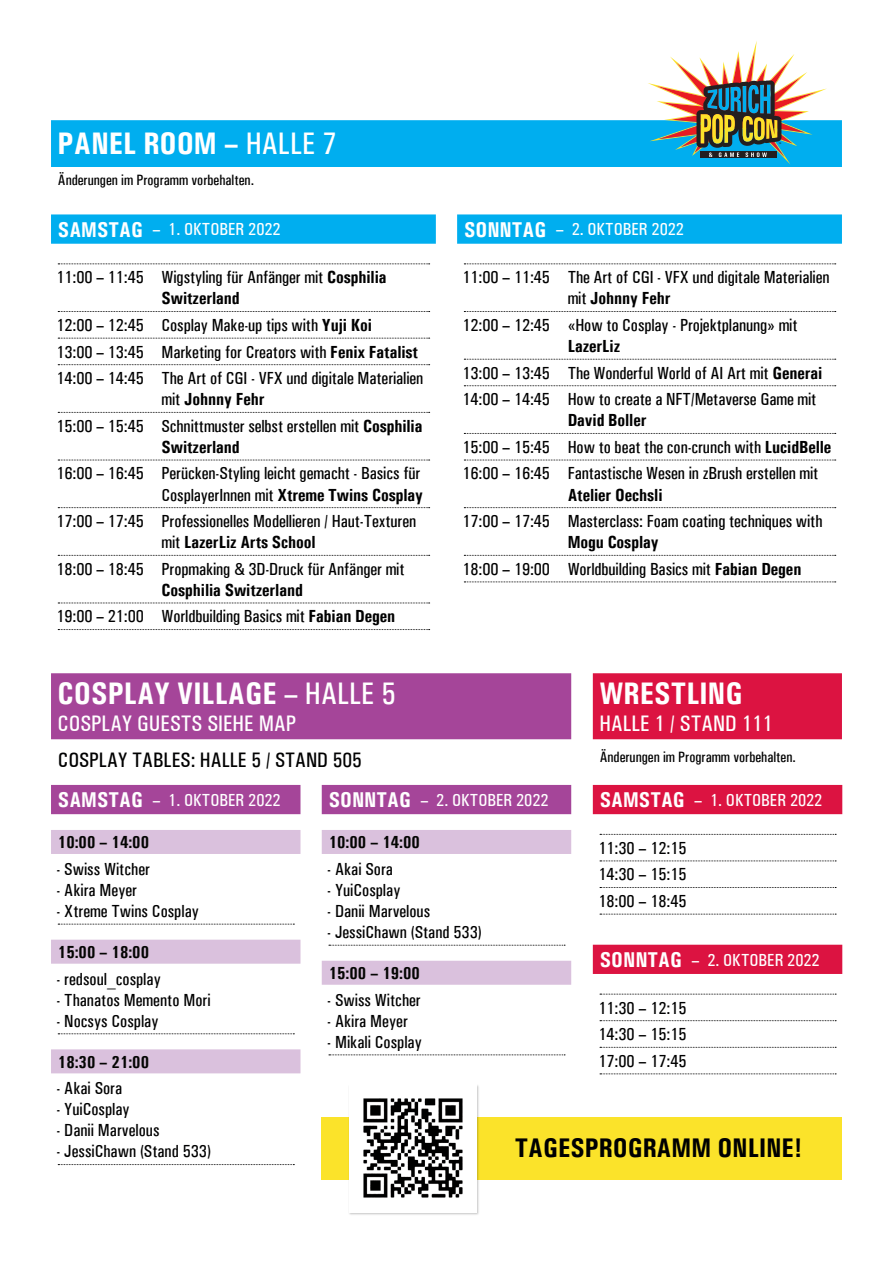
<style>
.page{position:relative;width:893px;height:1263px;background:#fff}
.page>*{position:absolute;margin:0;border:0;box-sizing:border-box;transform-origin:0 0}
.t1{font:700 condensed 31.2px "Univers";color:#fff}
.t2{font:700 condensed 27px "Univers";color:#000001}
.t3{font:500 condensed 22.5px "Univers";color:#fff}
.t4{font:500 condensed 21px "Univers";color:#000001}
.t5{font:500 condensed 17.55px/26.5px "Univers";letter-spacing:-.005em;color:#000001}
.t6{font:500 condensed 17.55px "Univers";color:#fff}
.t7{font:700 condensed 17.55px "Univers";color:#040503}
.t8{font:700 condensed 17.55px "Univers";letter-spacing:-.005em;color:#000001}
.t9{font:500 condensed 15px "Univers";color:#000001}
.s1{font-weight:500}
.s2{font-weight:700;font-size:21.45px}
.s3{font-weight:700}
</style>
<div class="page">
<div style="left:51px;top:673px;width:520px;height:66px;background:#a54599"></div>
<div style="left:593px;top:673px;width:249px;height:66px;background:#dc1341"></div>
<div style="left:51px;top:120px;width:791px;height:47px;background:#00aeef"></div>
<div style="left:51px;top:785px;width:249px;height:29px;background:#a54599"></div>
<div style="left:51px;top:830px;width:249px;height:24px;background:#dac1dd"></div>
<svg style="left:58px;top:924px;width:236px;height:1px"></svg>
<div style="left:51px;top:940px;width:249px;height:24px;background:#dac1dd"></div>
<svg style="left:58px;top:1033px;width:236px;height:1px"></svg>
<div style="left:51px;top:1049px;width:249px;height:24px;background:#dac1dd"></div>
<svg style="left:58px;top:1164px;width:236px;height:1px"></svg>
<div style="left:593px;top:785px;width:249px;height:29px;background:#dc1341"></div>
<svg style="left:600px;top:834px;width:236px;height:1px"></svg>
<svg style="left:600px;top:861px;width:236px;height:1px"></svg>
<svg style="left:600px;top:887px;width:236px;height:1px"></svg>
<svg style="left:600px;top:914px;width:236px;height:1px"></svg>
<div style="left:593px;top:945px;width:249px;height:29px;background:#dc1341"></div>
<svg style="left:600px;top:994px;width:236px;height:1px"></svg>
<svg style="left:600px;top:1020px;width:236px;height:1px"></svg>
<svg style="left:600px;top:1047px;width:236px;height:1px"></svg>
<svg style="left:600px;top:1074px;width:236px;height:1px"></svg>
<div style="left:322px;top:785px;width:249px;height:29px;background:#a54599"></div>
<div style="left:322px;top:830px;width:249px;height:24px;background:#dac1dd"></div>
<svg style="left:329px;top:945px;width:236px;height:1px"></svg>
<div style="left:322px;top:961px;width:249px;height:24px;background:#dac1dd"></div>
<svg style="left:329px;top:1055px;width:236px;height:1px"></svg>
<div style="left:51px;top:214px;width:385px;height:30px;background:#00aeef"></div>
<svg style="left:58px;top:264px;width:372px;height:1px"></svg>
<svg style="left:58px;top:311px;width:372px;height:1px"></svg>
<svg style="left:58px;top:338px;width:372px;height:1px"></svg>
<svg style="left:58px;top:364px;width:372px;height:1px"></svg>
<svg style="left:58px;top:412px;width:372px;height:1px"></svg>
<svg style="left:58px;top:460px;width:372px;height:1px"></svg>
<svg style="left:58px;top:507px;width:372px;height:1px"></svg>
<svg style="left:58px;top:555px;width:372px;height:1px"></svg>
<svg style="left:58px;top:603px;width:372px;height:1px"></svg>
<svg style="left:58px;top:629px;width:372px;height:1px"></svg>
<div style="left:457px;top:214px;width:385px;height:30px;background:#00aeef"></div>
<svg style="left:464px;top:264px;width:372px;height:1px"></svg>
<svg style="left:464px;top:311px;width:372px;height:1px"></svg>
<svg style="left:464px;top:359px;width:372px;height:1px"></svg>
<svg style="left:464px;top:385px;width:372px;height:1px"></svg>
<svg style="left:464px;top:433px;width:372px;height:1px"></svg>
<svg style="left:464px;top:460px;width:372px;height:1px"></svg>
<svg style="left:464px;top:507px;width:372px;height:1px"></svg>
<svg style="left:464px;top:555px;width:372px;height:1px"></svg>
<svg style="left:464px;top:582px;width:372px;height:1px"></svg>
<svg style="left:648px;top:41px;width:179px;height:123px"></svg>
<div style="left:322px;top:1117px;width:520px;height:62px;background:#fbe32a"></div>
<div style="left:348px;top:1084px;width:132px;height:132px;background:#000001;opacity:.23"></div>
<img style="left:350px;top:1084px;width:127px;height:128px">
<h1 class="t1" style="left:58px;top:125px;width:280px">PANEL ROOM – <span class="s1">HALLE 7</span></h1>
<p class="t9" style="left:58px;top:172px;width:198px">Änderungen im Programm vorbehalten.</p>
<p class="t6" style="left:58px;top:219px;width:224px"><span class="s2">SAMSTAG</span> – 1. OKTOBER 2022</p>
<p class="t5" style="left:162px;top:267px;width:227px;line-height:21px;text-indent:-105px">11:00 – 11:45 Wigstyling für Anfänger mit <span class="s3">Cosphilia<br>Switzerland</span></p>
<p class="t5" style="left:57px;top:312px;width:368px">12:00 – 12:45 Cosplay Make-up tips with <span class="s3">Yuji Koi<br></span>13:00 – 13:45 Marketing for Creators with <span class="s3">Fenix Fatalist<br></span>14:00 – 14:45 The Art of CGI - VFX und digitale Materialien</p>
<p class="t5" style="left:57px;top:386px;width:367px;text-indent:105px">mit <span class="s3">Johnny Fehr<br></span>15:00 – 15:45 Schnittmuster selbst erstellen mit <span class="s3">Cosphilia</span></p>
<p class="t8" style="left:162px;top:436px;width:80px">Switzerland</p>
<p class="t5" style="left:57px;top:463px;width:368px;line-height:21px;text-align:right">16:00 – 16:45 Perücken-Styling leicht gemacht - Basics für<br>CosplayerInnen mit <span class="s3">Xtreme Twins Cosplay</span></p>
<p class="t5" style="left:57px;top:511px;width:361px;line-height:21px;text-align:center">17:00 – 17:45 Professionelles Modellieren / Haut-Texturen mit <span class="s3">LazerLiz Arts School</span></p>
<p class="t5" style="left:57px;top:555px;width:350px">18:00 – 18:45 Propmaking &amp; 3D-Druck für Anfänger mit</p>
<p class="t5" style="left:57px;top:577px;width:340px;text-indent:105px"><span class="s3">Cosphilia Switzerland<br></span>19:00 – 21:00 Worldbuilding Basics mit <span class="s3">Fabian Degen</span></p>
<h1 class="t1" style="left:58px;top:674px;width:340px">COSPLAY VILLAGE <span class="s1">– HALLE 5</span></h1>
<p class="t3" style="left:58px;top:710px;width:240px">COSPLAY GUESTS SIEHE MAP</p>
<p class="t4" style="left:58px;top:747px;width:305px">COSPLAY TABLES: HALLE 5 / STAND 505</p>
<p class="t6" style="left:464px;top:219px;width:221px"><span class="s2">SONNTAG</span> – 2. OKTOBER 2022</p>
<p class="t5" style="left:568px;top:267px;width:263px;line-height:21px;text-indent:-105px">11:00 – 11:45 The Art of CGI - VFX und digitale Materialien mit <span class="s3">Johnny Fehr</span></p>
<p class="t5" style="left:463px;top:312px;width:336px">12:00 – 12:45 «How to Cosplay - Projektplanung» mit</p>
<p class="t5" style="left:463px;top:333px;width:361px;text-indent:105px"><span class="s3">LazerLiz<br></span>13:00 – 13:45 The Wonderful World of AI Art mit <span class="s3">Generai<br></span>14:00 – 14:45 How to create a NFT/Metaverse Game mit</p>
<p class="t5" style="left:463px;top:407px;width:370px;text-indent:105px"><span class="s3">David Boller<br></span>15:00 – 15:45 How to beat the con-crunch with <span class="s3">LucidBelle<br></span>16:00 – 16:45 Fantastische Wesen in zBrush erstellen mit</p>
<p class="t8" style="left:568px;top:484px;width:96px">Atelier Oechsli</p>
<p class="t5" style="left:463px;top:508px;width:361px">17:00 – 17:45 Masterclass: Foam coating techniques with</p>
<p class="t5" style="left:463px;top:529px;width:340px;text-indent:105px"><span class="s3">Mogu Cosplay<br></span>18:00 – 19:00 Worldbuilding Basics mit <span class="s3">Fabian Degen</span></p>
<h1 class="t1" style="left:599px;top:674px;width:145px">WRESTLING</h1>
<p class="t3" style="left:599px;top:710px;width:175px">HALLE 1 / STAND 111</p>
<p class="t9" style="left:600px;top:748px;width:198px">Änderungen im Programm vorbehalten.</p>
<p class="t6" style="left:58px;top:789px;width:224px"><span class="s2">SAMSTAG</span> – 1. OKTOBER 2022</p>
<p class="t7" style="left:58px;top:832px;width:93px">10:00 – 14:00</p>
<p class="t5" style="left:57px;top:856px;width:95px">- Swiss Witcher</p>
<p class="t5" style="left:57px;top:877px;width:82px">- Akira Meyer</p>
<p class="t5" style="left:57px;top:898px;width:144px">- Xtreme Twins Cosplay</p>
<p class="t7" style="left:58px;top:941px;width:93px">15:00 – 18:00</p>
<p class="t5" style="left:57px;top:965px;width:106px">- redsoul_cosplay</p>
<p class="t5" style="left:57px;top:986px;width:156px">- Thanatos Memento Mori</p>
<p class="t5" style="left:57px;top:1007px;width:103px">- Nocsys Cosplay</p>
<p class="t7" style="left:58px;top:1051px;width:93px">18:30 – 21:00</p>
<p class="t5" style="left:57px;top:1075px;width:67px">- Akai Sora</p>
<p class="t5" style="left:57px;top:1096px;width:75px">- YuiCosplay</p>
<p class="t5" style="left:57px;top:1117px;width:104px">- Danii Marvelous</p>
<p class="t5" style="left:57px;top:1138px;width:156px">- JessiChawn (Stand 533)</p>
<p class="t6" style="left:329px;top:789px;width:221px"><span class="s2">SONNTAG</span> – 2. OKTOBER 2022</p>
<p class="t7" style="left:329px;top:832px;width:93px">10:00 – 14:00</p>
<p class="t5" style="left:327px;top:856px;width:67px">- Akai Sora</p>
<p class="t5" style="left:327px;top:877px;width:75px">- YuiCosplay</p>
<p class="t5" style="left:327px;top:898px;width:104px">- Danii Marvelous</p>
<p class="t5" style="left:327px;top:919px;width:156px">- JessiChawn (Stand 533)</p>
<p class="t7" style="left:329px;top:962px;width:93px">15:00 – 19:00</p>
<p class="t5" style="left:327px;top:986px;width:95px">- Swiss Witcher</p>
<p class="t5" style="left:327px;top:1007px;width:82px">- Akira Meyer</p>
<p class="t5" style="left:327px;top:1028px;width:96px">- Mikali Cosplay</p>
<p class="t6" style="left:600px;top:789px;width:224px"><span class="s2">SAMSTAG</span> – 1. OKTOBER 2022</p>
<p class="t5" style="left:598px;top:834px;width:90px;text-align:justify">11:30 – 12:15<br>14:30 – 15:15<br>18:00 – 18:45</p>
<p class="t6" style="left:600px;top:949px;width:221px"><span class="s2">SONNTAG</span> – 2. OKTOBER 2022</p>
<p class="t5" style="left:598px;top:994px;width:90px;text-align:justify">11:30 – 12:15<br>14:30 – 15:15<br>17:00 – 17:45</p>
<h2 class="t2" style="left:515px;top:1131px;width:289px">TAGESPROGRAMM ONLINE!</h2>
</div>
